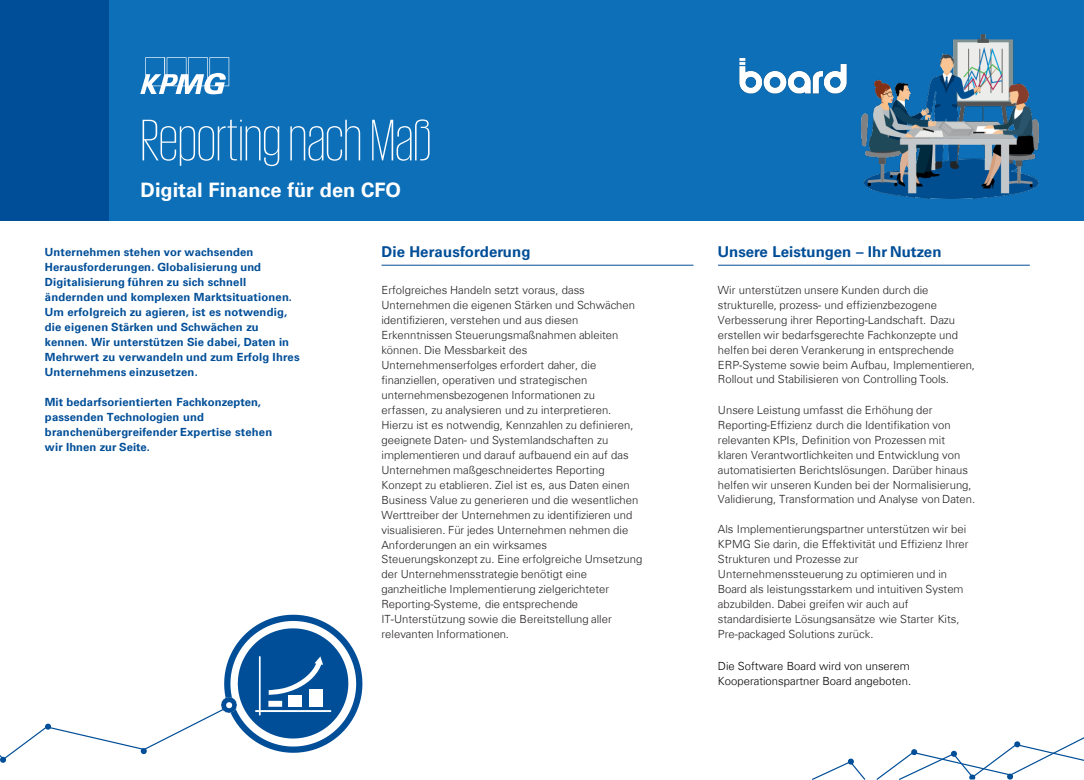
<style>
.page{position:relative;width:1084px;height:780px;background:#fff}
.page>*{position:absolute;margin:0;border:0;box-sizing:border-box;transform-origin:0 0}
.t1{font:200 60px "KPMG";color:#fff}
.t2{font:700 20px "Universfor KPMG";color:#fff}
.t3{font:700 15px "Universfor KPMG";color:#004e98}
.t4{font:300 11.25px/15px "Universfor KPMG";letter-spacing:.005em;color:#231f20}
.t5{font:700 11.25px/15px "Universfor KPMG";letter-spacing:.015em;color:#004e98}
.t6{font:300 11.25px/14.9px "Universfor KPMG";color:#000}
</style>
<div class="page">
<div style="left:108px;top:0;width:976px;height:220px;background:#0c6fb8"></div>
<div style="left:0;top:0;width:108px;height:220px;background:#004e98"></div>
<hr style="left:718px;top:265px;width:312px;height:1px;background:#004e98">
<hr style="left:381px;top:265px;width:312px;height:1px;background:#004e98">
<img style="left:862px;top:35px;width:176px;height:163px">
<svg style="left:812px;top:759px;width:54px;height:21px"></svg>
<svg style="left:876px;top:737px;width:208px;height:43px"></svg>
<svg style="left:0;top:614px;width:363px;height:149px"></svg>
<svg style="left:140px;top:57px;width:89px;height:37px"></svg>
<img style="left:739px;top:57px;width:108px;height:37px">
<h1 class="t1" style="left:141px;top:112px;width:292px">Reporting nach Maß</h1>
<h2 class="t2" style="left:141px;top:178px;width:262px">Digital Finance für den CFO</h2>
<p class="t5" style="left:45px;top:245px;width:256px">Unternehmen stehen vor wachsenden Herausforderungen. Globalisierung und Digitalisierung führen zu sich schnell ändernden und komplexen Marktsituationen.<br>Um erfolgreich zu agieren, ist es notwendig, die eigenen Stärken und Schwächen zu kennen. Wir unterstützen Sie dabei, Daten in Mehrwert zu verwandeln und zum Erfolg Ihres Unternehmens einzusetzen.</p>
<p class="t5" style="left:45px;top:394px;width:229px">Mit bedarfsorientierten Fachkonzepten, passenden Technologien und branchenübergreifender Expertise stehen wir Ihnen zur Seite.</p>
<h3 class="t3" style="left:381px;top:243px;width:151px">Die Herausforderung</h3>
<h3 class="t3" style="left:718px;top:243px;width:225px">Unsere Leistungen – Ihr Nutzen</h3>
<p class="t4" style="left:381px;top:282px;width:262px">Erfolgreiches Handeln setzt voraus, dass Unternehmen die eigenen Stärken und Schwächen identifizieren, verstehen und aus diesen Erkenntnissen Steuerungsmaßnahmen ableiten können. Die Messbarkeit des Unternehmenserfolges erfordert daher, die finanziellen, operativen und strategischen unternehmensbezogenen Informationen zu erfassen, zu analysieren und zu interpretieren.<br>Hierzu ist es notwendig, Kennzahlen zu definieren, geeignete Daten- und Systemlandschaften zu implementieren und darauf aufbauend ein auf das Unternehmen maßgeschneidertes Reporting Konzept zu etablieren. Ziel ist es, aus Daten einen Business Value zu generieren und die wesentlichen Werttreiber der Unternehmen zu identifizieren und visualisieren. Für jedes Unternehmen nehmen die Anforderungen an ein wirksames Steuerungskonzept zu. Eine erfolgreiche Umsetzung der Unternehmensstrategie benötigt eine ganzheitliche Implementierung zielgerichteter Reporting-Systeme, die entsprechende IT-Unterstützung sowie die Bereitstellung aller relevanten Informationen.</p>
<p class="t4" style="left:718px;top:282px;width:259px">Wir unterstützen unsere Kunden durch die strukturelle, prozess- und effizienzbezogene Verbesserung ihrer Reporting-Landschaft. Dazu erstellen wir bedarfsgerechte Fachkonzepte und helfen bei deren Verankerung in entsprechende ERP-Systeme sowie beim Aufbau, Implementieren, Rollout und Stabilisieren von Controlling Tools.</p>
<p class="t4" style="left:718px;top:402px;width:259px">Unsere Leistung umfasst die Erhöhung der Reporting-Effizienz durch die Identifikation von relevanten KPIs, Definition von Prozessen mit klaren Verantwortlichkeiten und Entwicklung von automatisierten Berichtslösungen. Darüber hinaus helfen wir unseren Kunden bei der Normalisierung, Validierung, Transformation und Analyse von Daten.</p>
<p class="t4" style="left:718px;top:522px;width:252px">Als Implementierungspartner unterstützen wir bei KPMG Sie darin, die Effektivität und Effizienz Ihrer Strukturen und Prozesse zur Unternehmenssteuerung zu optimieren und in Board als leistungsstarkem und intuitiven System abzubilden. Dabei greifen wir auch auf standardisierte Lösungsansätze wie Starter Kits, Pre-packaged Solutions zurück.</p>
<p class="t6" style="left:718px;top:658px;width:195px">Die Software Board wird von unserem<br>Kooperationspartner Board angeboten.</p>
</div>
